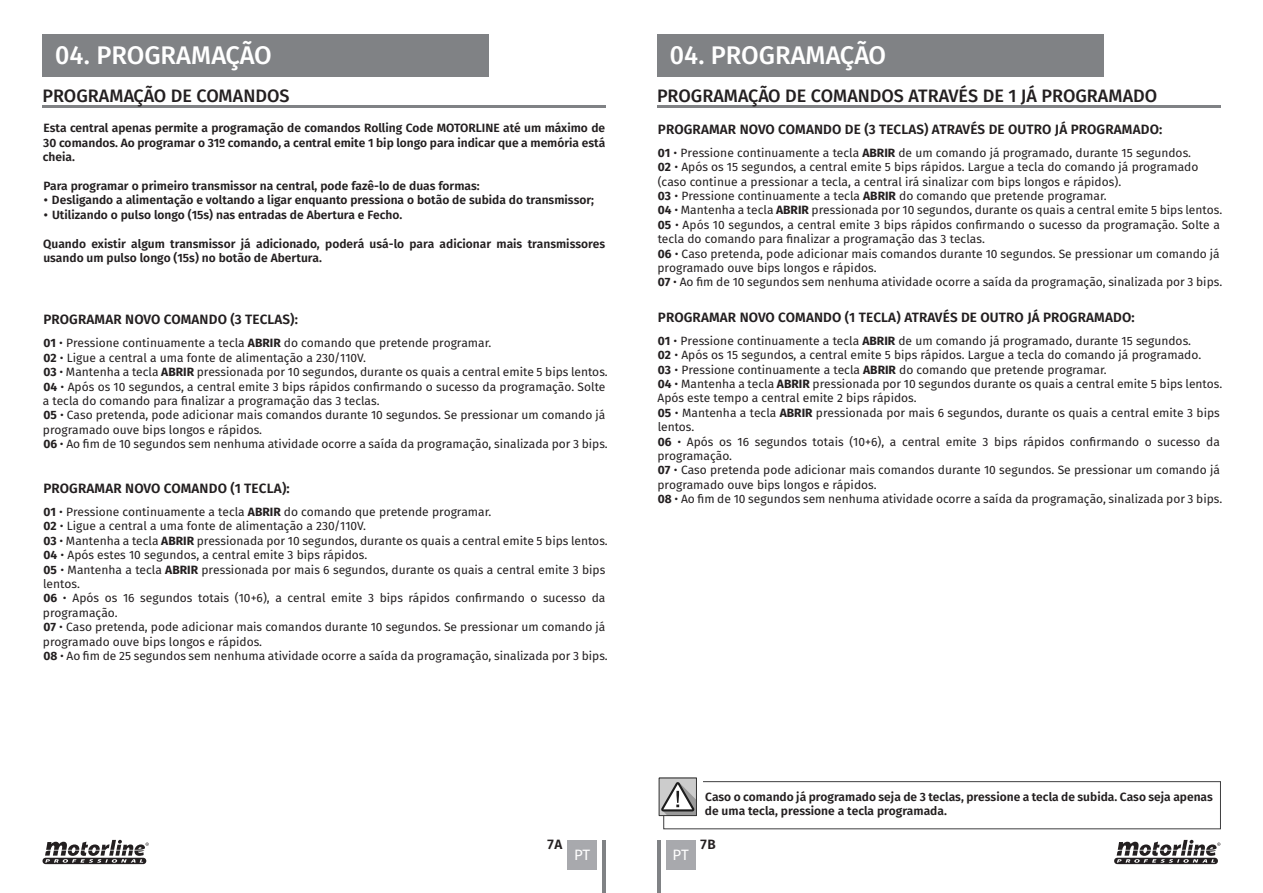
<style>
.page{position:relative;width:1263px;height:893px;background:#fff}
.page>*{position:absolute;margin:0;border:0;box-sizing:border-box;transform-origin:0 0}
.legenda{font:500 25.5px "Fira Sans";color:#fff}
.legenda-2{font:500 18px "Fira Sans";color:#231f20}
.t1{font:15px "Fira Sans";color:#fff}
.textocorrido{font:600 13.5px "Fira Sans";letter-spacing:.01em;color:#231f20}
.textocorrido-2{font:12px/14.4px "Fira Sans";color:#231f20}
.t2{font:600 12px/14.4px "Fira Sans";color:#231f20}
.s1{font-weight:700}
.s2{font-style:inherit}
</style>
<div class="page">
<div style="left:657px;top:34px;width:446px;height:43px;background:#808285"></div>
<div style="left:43px;top:34px;width:446px;height:43px;background:#808285"></div>
<hr style="left:43px;top:105px;width:563px;height:3px;background:#808285">
<hr style="left:657px;top:105px;width:563px;height:3px;background:#808285">
<div style="left:666px;top:840px;width:30px;height:29px;background:#a8a9ad"></div>
<div style="left:567px;top:840px;width:30px;height:29px;background:#a8a9ad"></div>
<hr style="left:603px;top:840px;width:3px;height:53px;background:#808285">
<hr style="left:657px;top:840px;width:3px;height:53px;background:#808285">
<div style="left:659px;top:778px;width:38px;height:38px;background:#ccc"></div>
<svg style="left:661px;top:781px;width:560px;height:49px"></svg>
<div style="left:659px;top:778px;width:38px;height:38px;border:1px solid #333"></div>
<svg style="left:1114px;top:840px;width:106px;height:24px"></svg>
<svg style="left:43px;top:840px;width:106px;height:24px"></svg>
<p class="legenda" style="left:55px;top:34px;width:218px">04. PROGRAMAÇÃO</p>
<p class="legenda" style="left:670px;top:34px;width:218px">04. PROGRAMAÇÃO</p>
<p class="legenda-2" style="left:43px;top:81px;width:249px">PROGRAMAÇÃO DE COMANDOS</p>
<p class="legenda-2" style="left:657px;top:81px;width:502px">PROGRAMAÇÃO DE COMANDOS ATRAVÉS DE 1 JÁ PROGRAMADO</p>
<p class="t2" style="left:43px;top:120px;width:564px;text-align:justify">Esta central apenas permite a programação de comandos Rolling Code MOTORLINE até um máximo de 30 comandos. Ao programar o 31º comando, a central emite 1 bip longo para indicar que a memória está cheia.</p>
<p class="t2" style="left:43px;top:178px;width:438px">Para programar o primeiro transmissor na central, pode fazê-lo de duas formas:</p>
<p class="t2" style="left:44px;top:192px;width:552px">• Desligando a alimentação e voltando a ligar enquanto pressiona o botão de subida do transmissor;</p>
<p class="t2" style="left:44px;top:207px;width:360px">• Utilizando o pulso longo (15s) nas entradas de Abertura e Fecho.</p>
<p class="t2" style="left:43px;top:236px;width:563px">Quando existir algum transmissor já adicionado, poderá usá-lo para adicionar mais transmissores usando um pulso longo (15s) no botão de Abertura.</p>
<p class="textocorrido" style="left:43px;top:309px;width:256px">PROGRAMAR NOVO COMANDO (3 TECLAS):</p>
<p class="textocorrido-2" style="left:43px;top:336px;width:449px"><span class="s1">01</span> <span class="s2">•</span> Pressione continuamente a tecla <span class="s1">ABRIR</span> do comando que pretende programar.</p>
<p class="textocorrido-2" style="left:43px;top:350px;width:324px"><span class="s1">02</span> <span class="s2">•</span> Ligue a central a uma fonte de alimentação a 230/110V.</p>
<p class="textocorrido-2" style="left:43px;top:364px;width:566px"><span class="s1">03</span> <span class="s2">•</span> Mantenha a tecla <span class="s1">ABRIR</span> pressionada por 10 segundos, durante os quais a central emite 5 bips lentos.</p>
<p class="textocorrido-2" style="left:43px;top:379px;width:564px"><span class="s1">04</span> <span class="s2">•</span> Após os 10 segundos, a central emite 3 bips rápidos confirmando o sucesso da programação. Solte a tecla do comando para finalizar a programação das 3 teclas.</p>
<p class="textocorrido-2" style="left:43px;top:408px;width:564px"><span class="s1">05</span> <span class="s2">•</span> Caso pretenda, pode adicionar mais comandos durante 10 segundos. Se pressionar um comando já programado ouve bips longos e rápidos.</p>
<p class="textocorrido-2" style="left:43px;top:436px;width:566px"><span class="s1">06</span> <span class="s2">•</span> Ao fim de 10 segundos sem nenhuma atividade ocorre a saída da programação, sinalizada por 3 bips.</p>
<p class="textocorrido" style="left:43px;top:477px;width:248px">PROGRAMAR NOVO COMANDO (1 TECLA):</p>
<p class="textocorrido-2" style="left:43px;top:504px;width:449px"><span class="s1">01</span> <span class="s2">•</span> Pressione continuamente a tecla <span class="s1">ABRIR</span> do comando que pretende programar.</p>
<p class="textocorrido-2" style="left:43px;top:519px;width:324px"><span class="s1">02</span> <span class="s2">•</span> Ligue a central a uma fonte de alimentação a 230/110V.</p>
<p class="textocorrido-2" style="left:43px;top:533px;width:566px"><span class="s1">03</span> <span class="s2">•</span> Mantenha a tecla <span class="s1">ABRIR</span> pressionada por 10 segundos, durante os quais a central emite 5 bips lentos.</p>
<p class="textocorrido-2" style="left:43px;top:547px;width:325px"><span class="s1">04</span> <span class="s2">•</span> Após estes 10 segundos, a central emite 3 bips rápidos.</p>
<p class="textocorrido-2" style="left:43px;top:562px;width:563px"><span class="s1">05</span> <span class="s2">•</span> Mantenha a tecla <span class="s1">ABRIR</span> pressionada por mais 6 segundos, durante os quais a central emite 3 bips lentos.</p>
<p class="textocorrido-2" style="left:43px;top:591px;width:564px"><span class="s1">06</span> <span class="s2">•</span> Após os 16 segundos totais (10+6), a central emite 3 bips rápidos confirmando o sucesso da programação.</p>
<p class="textocorrido-2" style="left:43px;top:619px;width:564px"><span class="s1">07</span> <span class="s2">•</span> Caso pretenda, pode adicionar mais comandos durante 10 segundos. Se pressionar um comando já programado ouve bips longos e rápidos.</p>
<p class="textocorrido-2" style="left:43px;top:648px;width:566px"><span class="s1">08</span> <span class="s2">•</span> Ao fim de 25 segundos sem nenhuma atividade ocorre a saída da programação, sinalizada por 3 bips.</p>
<p class="textocorrido" style="left:658px;top:118px;width:506px">PROGRAMAR NOVO COMANDO DE (3 TECLAS) ATRAVÉS DE OUTRO JÁ PROGRAMADO:</p>
<p class="textocorrido-2" style="left:658px;top:145px;width:535px"><span class="s1">01</span> <span class="s2">•</span> Pressione continuamente a tecla <span class="s1">ABRIR</span> de um comando já programado, durante 15 segundos.</p>
<p class="textocorrido-2" style="left:658px;top:159px;width:542px"><span class="s1">02</span> <span class="s2">•</span> Após os 15 segundos, a central emite 5 bips rápidos. Largue a tecla do comando já programado</p>
<p class="textocorrido-2" style="left:658px;top:174px;width:465px">(caso continue a pressionar a tecla, a central irá sinalizar com bips longos e rápidos).</p>
<p class="textocorrido-2" style="left:658px;top:188px;width:450px"><span class="s1">03</span> <span class="s2">•</span> Pressione continuamente a tecla <span class="s1">ABRIR</span> do comando que pretende programar.</p>
<p class="textocorrido-2" style="left:658px;top:203px;width:566px"><span class="s1">04</span> <span class="s2">•</span> Mantenha a tecla <span class="s1">ABRIR</span> pressionada por 10 segundos, durante os quais a central emite 5 bips lentos.</p>
<p class="textocorrido-2" style="left:658px;top:217px;width:564px"><span class="s1">05</span> <span class="s2">•</span> Após 10 segundos, a central emite 3 bips rápidos confirmando o sucesso da programação. Solte a tecla do comando para finalizar a programação das 3 teclas.</p>
<p class="textocorrido-2" style="left:657px;top:246px;width:564px"><span class="s1">06</span> <span class="s2">•</span> Caso pretenda, pode adicionar mais comandos durante 10 segundos. Se pressionar um comando já programado ouve bips longos e rápidos.</p>
<p class="textocorrido-2" style="left:658px;top:275px;width:566px"><span class="s1">07</span> <span class="s2">•</span> Ao fim de 10 segundos sem nenhuma atividade ocorre a saída da programação, sinalizada por 3 bips.</p>
<p class="textocorrido" style="left:658px;top:306px;width:478px">PROGRAMAR NOVO COMANDO (1 TECLA) ATRAVÉS DE OUTRO JÁ PROGRAMADO:</p>
<p class="textocorrido-2" style="left:658px;top:333px;width:535px"><span class="s1">01</span> <span class="s2">•</span> Pressione continuamente a tecla <span class="s1">ABRIR</span> de um comando já programado, durante 15 segundos.</p>
<p class="textocorrido-2" style="left:658px;top:348px;width:545px"><span class="s1">02</span> <span class="s2">•</span> Após os 15 segundos, a central emite 5 bips rápidos. Largue a tecla do comando já programado.</p>
<p class="textocorrido-2" style="left:658px;top:362px;width:450px"><span class="s1">03</span> <span class="s2">•</span> Pressione continuamente a tecla <span class="s1">ABRIR</span> do comando que pretende programar.</p>
<p class="textocorrido-2" style="left:657px;top:376px;width:566px"><span class="s1">04</span> <span class="s2">•</span> Mantenha a tecla <span class="s1">ABRIR</span> pressionada por 10 segundos durante os quais a central emite 5 bips lentos.<br>Após este tempo a central emite 2 bips rápidos.</p>
<p class="textocorrido-2" style="left:658px;top:405px;width:563px"><span class="s1">05</span> <span class="s2">•</span> Mantenha a tecla <span class="s1">ABRIR</span> pressionada por mais 6 segundos, durante os quais a central emite 3 bips lentos.</p>
<p class="textocorrido-2" style="left:657px;top:434px;width:564px"><span class="s1">06</span> <span class="s2">•</span> Após os 16 segundos totais (10+6), a central emite 3 bips rápidos confirmando o sucesso da programação.</p>
<p class="textocorrido-2" style="left:657px;top:463px;width:564px"><span class="s1">07</span> <span class="s2">•</span> Caso pretenda pode adicionar mais comandos durante 10 segundos. Se pressionar um comando já programado ouve bips longos e rápidos.</p>
<p class="textocorrido-2" style="left:658px;top:492px;width:566px"><span class="s1">08</span> <span class="s2">•</span> Ao fim de 10 segundos sem nenhuma atividade ocorre a saída da programação, sinalizada por 3 bips.</p>
<p class="t2" style="left:705px;top:789px;width:510px">Caso o comando já programado seja de 3 teclas, pressione a tecla de subida. Caso seja apenas de uma tecla, pressione a tecla programada.</p>
<p class="textocorrido" style="left:547px;top:833px;width:17px">7A</p>
<p class="textocorrido" style="left:700px;top:833px;width:17px">7B</p>
<p class="t1" style="left:574px;top:843px;width:18px">PT</p>
<p class="t1" style="left:673px;top:843px;width:18px">PT</p>
</div>
